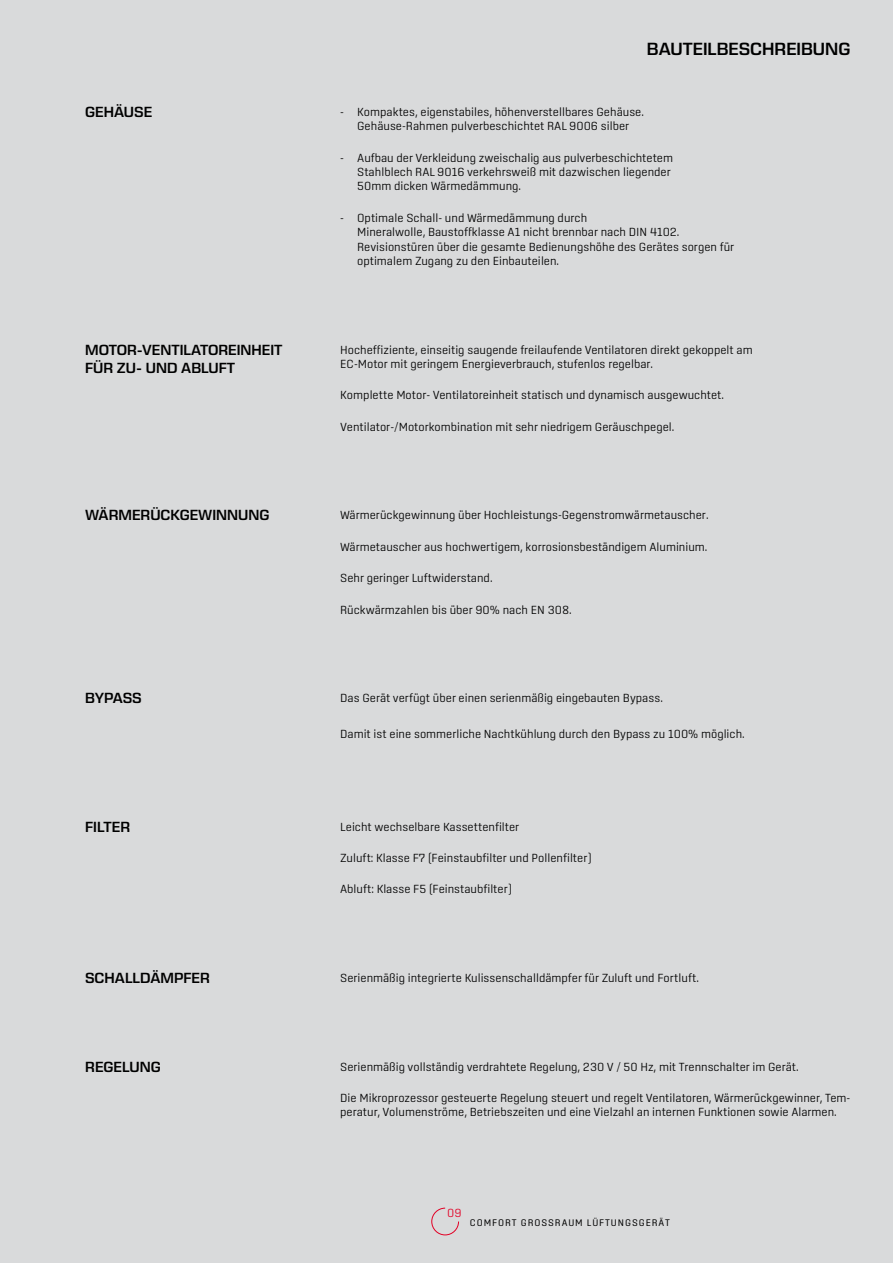
<style>
.page{position:relative;width:893px;height:1263px;background:#d9dadb}
.page>*{position:absolute;margin:0;border:0;box-sizing:border-box;transform-origin:0 0}
.t1{font:600 18px "Eurostile Next LT Pro";color:#000}
.t2{font:600 15px/18px "Eurostile Next LT Pro";color:#000}
.t3{font:300 12px/14.4px "Center";color:#000}
.t4{font:300 12px "Center";color:#e20025}
.t5{font:9.75px "Center";letter-spacing:.095em;color:#000}
</style>
<div class="page">
<svg style="left:431px;top:1207px;width:28px;height:29px"></svg>
<h1 class="t1" style="left:647px;top:39px;width:205px">BAUTEILBESCHREIBUNG</h1>
<p class="t2" style="left:85px;top:103px;width:69px">GEHÄUSE</p>
<p class="t3" style="left:340px;top:104px;width:305px;text-align:center">- Kompaktes, eigenstabiles, höhenverstellbares Gehäuse.<br>Gehäuse-Rahmen pulverbeschichtet RAL 9006 silber</p>
<p class="t3" style="left:357px;top:150px;width:317px;text-indent:-17px">- Aufbau der Verkleidung zweischalig aus pulverbeschichtetem<br>Stahlblech RAL 9016 verkehrsweiß mit dazwischen liegender<br>50mm dicken Wärmedämmung.</p>
<p class="t3" style="left:357px;top:210px;width:379px;text-indent:-17px">- Optimale Schall- und Wärmedämmung durch<br>Mineralwolle, Baustoffklasse A1 nicht brennbar nach DIN 4102.<br>Revisionstüren über die gesamte Bedienungshöhe des Gerätes sorgen für optimalem Zugang zu den Einbauteilen.</p>
<p class="t2" style="left:85px;top:341px;width:199px">MOTOR-VENTILATOREINHEIT<br>FÜR ZU- UND ABLUFT</p>
<p class="t3" style="left:340px;top:342px;width:414px">Hocheffiziente, einseitig saugende freilaufende Ventilatoren direkt gekoppelt am<br>EC-Motor mit geringem Energieverbrauch, stufenlos regelbar.</p>
<p class="t3" style="left:340px;top:388px;width:385px">Komplette Motor- Ventilatoreinheit statisch und dynamisch ausgewuchtet.</p>
<p class="t3" style="left:340px;top:419px;width:336px">Ventilator-/Motorkombination mit sehr niedrigem Geräuschpegel.</p>
<p class="t2" style="left:85px;top:506px;width:186px">WÄRMERÜCKGEWINNUNG</p>
<p class="t3" style="left:340px;top:508px;width:370px">Wärmerückgewinnung über Hochleistungs-Gegenstromwärmetauscher.</p>
<p class="t3" style="left:340px;top:539px;width:369px">Wärmetauscher aus hochwertigem, korrosionsbeständigem Aluminium.</p>
<p class="t3" style="left:340px;top:571px;width:154px">Sehr geringer Luftwiderstand.</p>
<p class="t3" style="left:340px;top:602px;width:233px">Rückwärmzahlen bis über 90% nach EN 308.</p>
<p class="t2" style="left:85px;top:689px;width:58px">BYPASS</p>
<p class="t3" style="left:340px;top:691px;width:324px">Das Gerät verfügt über einen serienmäßig eingebauten Bypass.</p>
<p class="t3" style="left:340px;top:726px;width:406px">Damit ist eine sommerliche Nachtkühlung durch den Bypass zu 100% möglich.</p>
<p class="t2" style="left:85px;top:818px;width:46px">FILTER</p>
<p class="t3" style="left:340px;top:819px;width:181px">Leicht wechselbare Kassettenfilter</p>
<p class="t3" style="left:340px;top:850px;width:253px">Zuluft: Klasse F7 (Feinstaubfilter und Pollenfilter)</p>
<p class="t3" style="left:340px;top:882px;width:173px">Abluft: Klasse F5 (Feinstaubfilter)</p>
<p class="t2" style="left:85px;top:969px;width:126px">SCHALLDÄMPFER</p>
<p class="t3" style="left:340px;top:970px;width:360px">Serienmäßig integrierte Kulissenschalldämpfer für Zuluft und Fortluft.</p>
<p class="t2" style="left:85px;top:1058px;width:77px">REGELUNG</p>
<p class="t3" style="left:340px;top:1059px;width:460px">Serienmäßig vollständig verdrahtete Regelung, 230 V / 50 Hz, mit Trennschalter im Gerät.</p>
<p class="t3" style="left:340px;top:1090px;width:512px">Die Mikroprozessor gesteuerte Regelung steuert und regelt Ventilatoren, Wärmerückgewinner, Tem&shy;peratur, Volumenströme, Betriebszeiten und eine Vielzahl an internen Funktionen sowie Alarmen.</p>
<p class="t4" style="left:447px;top:1206px;width:16px">09</p>
<p class="t5" style="left:470px;top:1217px;width:202px">COMFORT GROSSRAUM LÜFTUNGSGERÄT</p>
</div>
